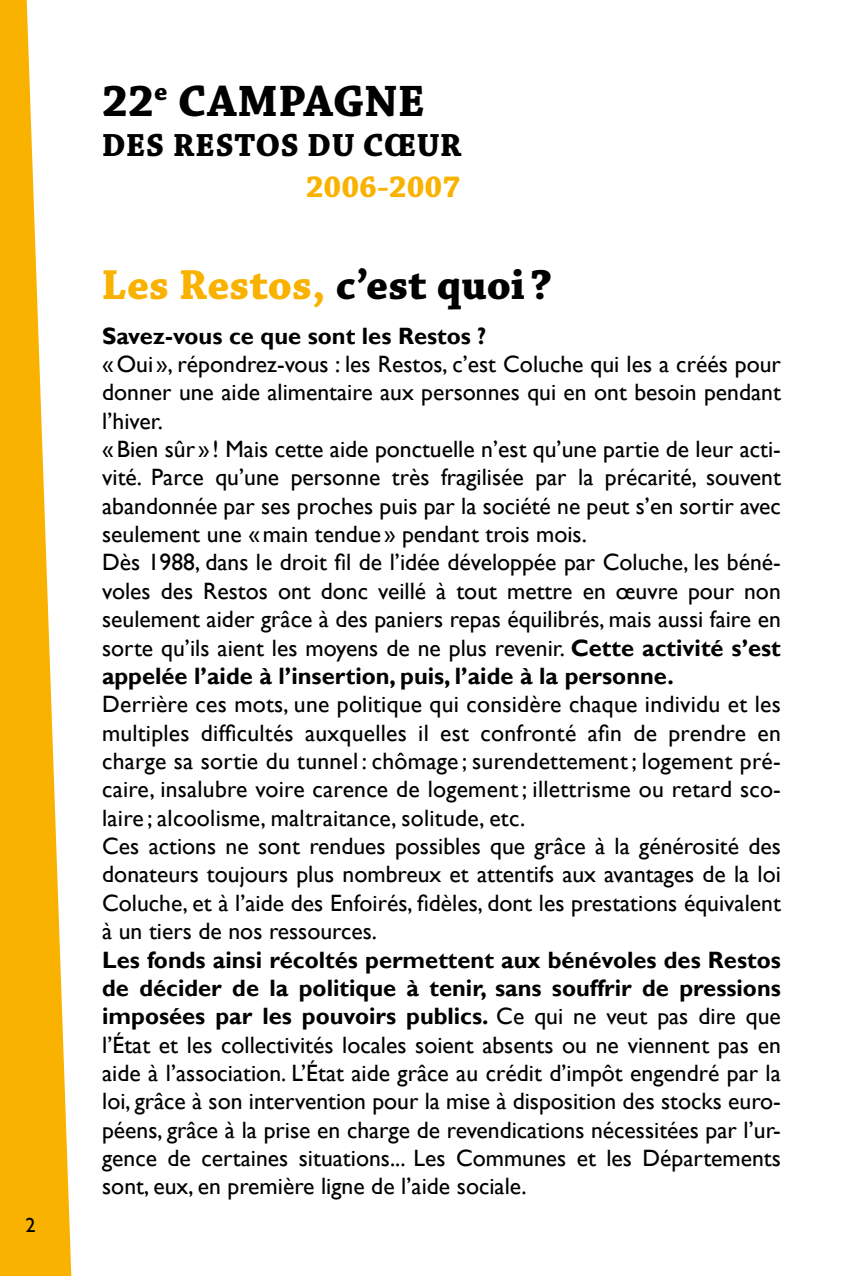
<style>
.page{position:relative;width:862px;height:1276px;background:#fff}
.page>*{position:absolute;margin:0;border:0;box-sizing:border-box;transform-origin:0 0}
.t1{font:700 46.35px "Chaparral Pro";color:#000}
.t2{font:700 44.32px "Chaparral Pro";color:#f9b200}
.t3{font:700 33.75px "Chaparral Pro";letter-spacing:.015em;color:#000}
.t4{font:700 31.5px "Chaparral Pro";color:#f9b200}
.t5{font:23.62px/28.3px "Gill Sans";color:#000}
.t6{font:700 23.62px "Gill Sans";color:#000}
.t7{font:20.25px "Gill Sans";color:#000}
.s1{color:#000}
.s2{font-weight:700}
</style>
<div class="page">
<svg style="left:0;top:0;width:72px;height:1276px;fill:#f9b200"></svg>
<p class="t7" style="left:26px;top:1213px;width:12px">2</p>
<h1 class="t1" style="left:102px;top:74px;width:324px">22<sup>e</sup> CAMPAGNE</h1>
<h3 class="t3" style="left:102px;top:126px;width:361px">DES RESTOS DU CŒUR</h3>
<h3 class="t4" style="left:306px;top:169px;width:156px">2006-2007</h3>
<h2 class="t2" style="left:102px;top:259px;width:452px">Les Restos, <span class="s1">c’est quoi ?</span></h2>
<p class="t6" style="left:102px;top:321px;width:385px">Savez-vous ce que sont les Restos ?</p>
<p class="t5" style="left:102px;top:350px;width:680px">« Oui », répondrez-vous : les Restos, c’est Coluche qui les a créés pour donner une aide alimentaire aux personnes qui en ont besoin pendant l’hiver.<br>« Bien sûr » ! Mais cette aide ponctuelle n’est qu’une partie de leur acti&shy;vité. Parce qu’une personne très fragilisée par la précarité, souvent abandonnée par ses proches puis par la société ne peut s’en sortir avec seulement une « main tendue » pendant trois mois.<br>Dès 1988, dans le droit fil de l’idée développée par Coluche, les béné&shy;voles des Restos ont donc veillé à tout mettre en œuvre pour non seulement aider grâce à des paniers repas équilibrés, mais aussi faire en sorte qu’ils aient les moyens de ne plus revenir. <span class="s2">Cette activité s’est appelée l’aide à l’insertion, puis, l’aide à la personne.</span></p>
<p class="t5" style="left:102px;top:690px;width:680px">Derrière ces mots, une politique qui considère chaque individu et les multiples difficultés auxquelles il est confronté afin de prendre en charge sa sortie du tunnel : chômage ; surendettement ; logement pré&shy;caire, insalubre voire carence de logement ; illettrisme ou retard sco&shy;laire ; alcoolisme, maltraitance, solitude, etc.<br>Ces actions ne sont rendues possibles que grâce à la générosité des donateurs toujours plus nombreux et attentifs aux avantages de la loi Coluche, et à l’aide des Enfoirés, fidèles, dont les prestations équivalent à un tiers de nos ressources.</p>
<p class="t5" style="left:102px;top:946px;width:680px;text-align:justify"><span class="s2">Les fonds ainsi récoltés permettent aux bénévoles des Restos de décider de la politique à tenir, sans souffrir de pressions imposées par les pouvoirs publics.</span> Ce qui ne veut pas dire que l’état et les collectivités locales soient absents ou ne viennent pas en aide à l’association. L’état aide grâce au crédit d’impôt engendré par la loi, grâce à son intervention pour la mise à disposition des stocks euro&shy;péens, grâce à la prise en charge de revendications nécessitées par l’ur&shy;gence de certaines situations... Les Communes et les Départements sont, eux, en première ligne de l’aide sociale.</p>
</div>
